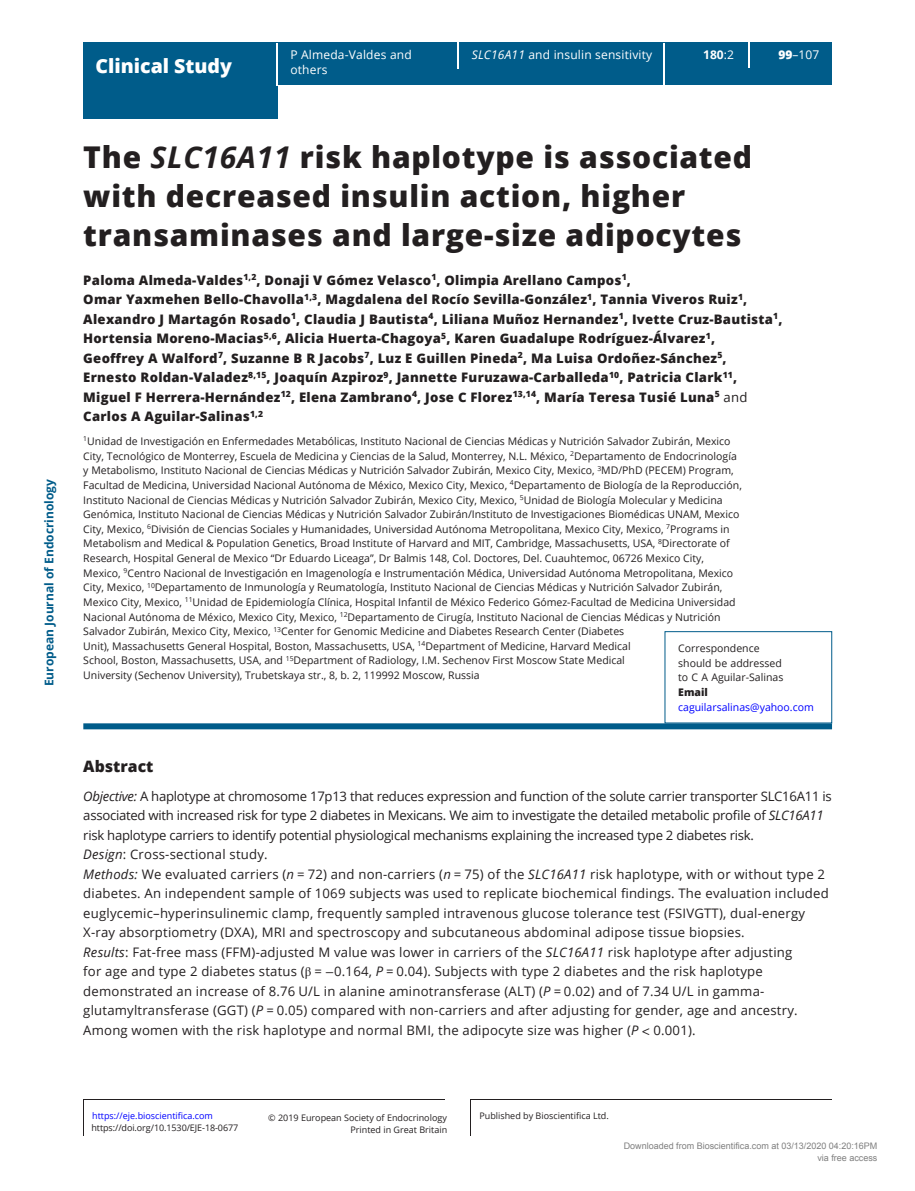
<style>
.page{position:relative;width:915px;height:1191px;background:#fff}
.page>*{position:absolute;margin:0;border:0;box-sizing:border-box;transform-origin:0 0}
.CT{font:800 30px/39px "Open Sans";letter-spacing:.025em;color:#231f20}
.AT{font:800 19.5px "Open Sans";color:#fff}
.ABS_H{font:800 15.75px "Open Sans";color:#231f20}
.ABS_TXT{font:13.2px/19.5px "Open Sans";letter-spacing:.015em;color:#231f20}
.AU{font:800 13.2px/19.5px "Open Sans";letter-spacing:.02em;color:#231f20}
.ABS_TXT-2{font:13.2px/19.5px "Open Sans";letter-spacing:-.02em;color:#231f20}
.t1{font:12px "Open Sans";letter-spacing:.015em;color:#fff}
.t2{font:700 12px "Open Sans";color:#005c8a}
.t3{font:700 12px "Open Sans";color:#fff}
.Address{font:10.5px/14.7px "Open Sans";color:#231f20}
.Corres{font:10.5px "Open Sans";color:#231f20}
.Corres-2{font:10.5px "Open Sans";color:#00f}
.Corres-3{font:800 10.5px "Open Sans";color:#231f20}
.DOI{font:9px "Open Sans";color:#231f20}
.t4{font:9px/12px "Arial";color:#808080;text-align:right}
.t5{font:9px "Open Sans";color:#00f}
.TXT{font:9px "Open Sans";color:#231f20}
.s1{font-weight:400}
.s2{font-weight:800}
.s3{font-style:italic}
.s4{font-weight:700;font-style:italic}
.s5{font-family:"STIX General"}
.s6{font-family:"STIX General";font-style:italic}
</style>
<div class="page">
<div style="left:83px;top:43px;width:747px;height:76px;background:#005c8a"></div>
<div style="left:278px;top:86px;width:552px;height:34px;background:#fff"></div>
<hr style="left:276px;top:43px;width:2px;height:42px;background:#fff">
<hr style="left:662px;top:43px;width:2px;height:42px;background:#fff">
<svg style="left:457px;top:43px;width:1px;height:26px"></svg>
<hr style="left:747px;top:43px;width:2px;height:25px;background:#fff">
<div style="left:83px;top:723px;width:748px;height:6px;background:#005c8a"></div>
<div style="left:664px;top:631px;width:167px;height:92px;border:1px solid #005c8a"></div>
<hr style="left:83px;top:1099px;width:1px;height:36px;background:#231f20">
<hr style="left:83px;top:1099px;width:361px;height:1px;background:#231f20">
<hr style="left:470px;top:1100px;width:1px;height:35px;background:#231f20">
<hr style="left:470px;top:1099px;width:361px;height:1px;background:#231f20">
<p class="t2" style="left:40px;top:686px;width:209px;rotate:-90deg">European Journal of Endocrinology</p>
<p class="AT" style="left:95px;top:51px;width:138px">Clinical Study</p>
<p class="t1" style="left:290px;top:47px;width:123px">P Almeda-Valdes and</p>
<p class="t3" style="left:703px;top:47px;width:32px">180<span class="s1">:2</span></p>
<p class="t1" style="left:778px;top:47px;width:42px"><span class="s2">99</span>–107</p>
<p class="t1" style="left:290px;top:61px;width:39px">others</p>
<p class="t1" style="left:471px;top:47px;width:182px"><span class="s3">SLC16A11</span> and insulin sensitivity</p>
<p class="CT" style="left:83px;top:136px;width:670px">The <span class="s4">SLC16A11</span> risk haplotype is associated with decreased insulin action, higher transaminases and large-size adipocytes</p>
<p class="AU" style="left:83px;top:269px;width:700px">Paloma Almeda-Valdes<sup>1,2</sup>, Donaji V Gómez Velasco<sup>1</sup>, Olimpia Arellano Campos<sup>1</sup>,<br>Omar Yaxmehen Bello-Chavolla<sup>1,3</sup>, Magdalena del Rocío Sevilla-González<sup>1</sup>, Tannia Viveros Ruiz<sup>1</sup>, Alexandro J Martagón Rosado<sup>1</sup>, Claudia J Bautista<sup>4</sup>, Liliana Muñoz Hernandez<sup>1</sup>, Ivette Cruz-Bautista<sup>1</sup>, Hortensia Moreno-Macias<sup>5,6</sup>, Alicia Huerta-Chagoya<sup>5</sup>, Karen Guadalupe Rodríguez-Álvarez<sup>1</sup>,<br>Geoffrey A Walford<sup>7</sup>, Suzanne B R Jacobs<sup>7</sup>, Luz E Guillen Pineda<sup>2</sup>, Ma Luisa Ordoñez-Sánchez<sup>5</sup>, Ernesto Roldan-Valadez<sup>8,15</sup>, Joaquín Azpiroz<sup>9</sup>, Jannette Furuzawa-Carballeda<sup>10</sup>, Patricia Clark<sup>11</sup>, Miguel F Herrera-Hernández<sup>12</sup>, Elena Zambrano<sup>4</sup>, Jose C Florez<sup>13,14</sup>, María Teresa Tusié Luna<sup>5</sup> <span class="s1">and </span>Carlos A Aguilar-Salinas<sup>1,2</sup></p>
<p class="Address" style="left:83px;top:433px;width:660px"><sup>1</sup>Unidad de Investigación en Enfermedades Metabólicas, Instituto Nacional de Ciencias Médicas y Nutrición Salvador Zubirán, Mexico City, Tecnológico de Monterrey, Escuela de Medicina y Ciencias de la Salud, Monterrey, N.L. México, <sup>2</sup>Departamento de Endocrinología y Metabolismo, Instituto Nacional de Ciencias Médicas y Nutrición Salvador Zubirán, Mexico City, Mexico, <sup>3</sup>MD/PhD (PECEM) Program, Facultad de Medicina, Universidad Nacional Autónoma de México, Mexico City, Mexico, <sup>4</sup>Departamento de Biología de la Reproducción, Instituto Nacional de Ciencias Médicas y Nutrición Salvador Zubirán, Mexico City, Mexico, <sup>5</sup>Unidad de Biología Molecular y Medicina Genómica, Instituto Nacional de Ciencias Médicas y Nutrición Salvador Zubirán/Instituto de Investigaciones Biomédicas UNAM, Mexico City, Mexico, <sup>6</sup>División de Ciencias Sociales y Humanidades, Universidad Autónoma Metropolitana, Mexico City, Mexico, <sup>7</sup>Programs in Metabolism and Medical &amp; Population Genetics, Broad Institute of Harvard and MIT, Cambridge, Massachusetts, USA, <sup>8</sup>Directorate of Research, Hospital General de Mexico “Dr Eduardo Liceaga”, Dr Balmis 148, Col. Doctores, Del. Cuauhtemoc, 06726 Mexico City, Mexico, <sup>9</sup>Centro Nacional de Investigación en Imagenología e Instrumentación Médica, Universidad Autónoma Metropolitana, Mexico City, Mexico, <sup>10</sup>Departamento de Inmunología y Reumatología, Instituto Nacional de Ciencias Médicas y Nutrición Salvador Zubirán, Mexico City, Mexico, <sup>11</sup>Unidad de Epidemiología Clínica, Hospital Infantil de México Federico Gómez-Facultad de Medicina Universidad Nacional Autónoma de México, Mexico City, Mexico, <sup>12</sup>Departamento de Cirugía, Instituto Nacional de Ciencias Médicas y Nutrición Salvador Zubirán, Mexico City, Mexico, <sup>13</sup>Center for Genomic Medicine and Diabetes Research Center (Diabetes<br>Unit), Massachusetts General Hospital, Boston, Massachusetts, USA, <sup>14</sup>Department of Medicine, Harvard Medical<br>School, Boston, Massachusetts, USA, and <sup>15</sup>Department of Radiology, I.M. Sechenov First Moscow State Medical<br>University (Sechenov University), Trubetskaya str., 8, b. 2, 119992 Moscow, Russia</p>
<p class="Corres" style="left:678px;top:641px;width:83px">Correspondence</p>
<p class="Corres" style="left:678px;top:655px;width:105px">should be addressed</p>
<p class="Corres" style="left:678px;top:670px;width:107px">to C A Aguilar-Salinas</p>
<p class="Corres-3" style="left:678px;top:684px;width:31px">Email</p>
<p class="Corres-2" style="left:678px;top:699px;width:137px">caguilarsalinas@yahoo.com</p>
<p class="ABS_H" style="left:83px;top:754px;width:72px">Abstract</p>
<p class="ABS_TXT-2" style="left:83px;top:785px;width:749px"><span class="s3">Objective:</span> A haplotype at chromosome 17p13 that reduces expression and function of the solute carrier transporter SLC16A11 is associated with increased risk for type 2 diabetes in Mexicans. We aim to investigate the detailed metabolic profile of <span class="s3">SLC16A11 </span>risk haplotype carriers to identify potential physiological mechanisms explaining the increased type 2 diabetes risk.</p>
<p class="ABS_TXT" style="left:83px;top:844px;width:186px"><span class="s3">Design</span>: Cross-sectional study.</p>
<p class="ABS_TXT" style="left:83px;top:863px;width:746px"><span class="s3">Methods:</span> We evaluated carriers (<span class="s3">n</span> = 72) and non-carriers (<span class="s3">n</span> = 75) of the <span class="s3">SLC16A11</span> risk haplotype, with or without type 2 diabetes. An independent sample of 1069 subjects was used to replicate biochemical findings. The evaluation included euglycemic–hyperinsulinemic clamp, frequently sampled intravenous glucose tolerance test (FSIVGTT), dual-energy X-ray absorptiometry (DXA), MRI and spectroscopy and subcutaneous abdominal adipose tissue biopsies.</p>
<p class="ABS_TXT" style="left:83px;top:941px;width:715px"><span class="s3">Results</span>: Fat-free mass (FFM)-adjusted M value was lower in carriers of the <span class="s3">SLC16A11</span> risk haplotype after adjusting for age and type 2 diabetes status (<span class="s5">β</span> = <span class="s5">−</span>0.164, <span class="s3">P =</span> 0.04). Subjects with type 2 diabetes and the risk haplotype demonstrated an increase of 8.76 U/L in alanine aminotransferase (ALT) (<span class="s3">P =</span> 0.02) and of 7.34 U/L in gamma&shy;glutamyltransferase (GGT) (<span class="s3">P =</span> 0.05) compared with non-carriers and after adjusting for gender, age and ancestry.<br>Among women with the risk haplotype and normal BMI, the adipocyte size was higher (<span class="s3">P</span> <span class="s6">&lt;</span> 0.001).</p>
<p class="t5" style="left:92px;top:1109px;width:122px">https://eje.bioscientifica.com</p>
<p class="DOI" style="left:91px;top:1121px;width:148px">https://doi.org/10.1530/EJE-18-0677</p>
<p class="DOI" style="left:268px;top:1112px;width:180px">© 2019 European Society of Endocrinology</p>
<p class="DOI" style="left:350px;top:1123px;width:98px">Printed in Great Britain</p>
<p class="TXT" style="left:479px;top:1109px;width:131px">Published by Bioscientifica Ltd.</p>
<p class="t4" style="left:623px;top:1140px;width:255px">Downloaded from Bioscientifica.com at 03/13/2020 04:20:16PM via free access</p>
</div>
